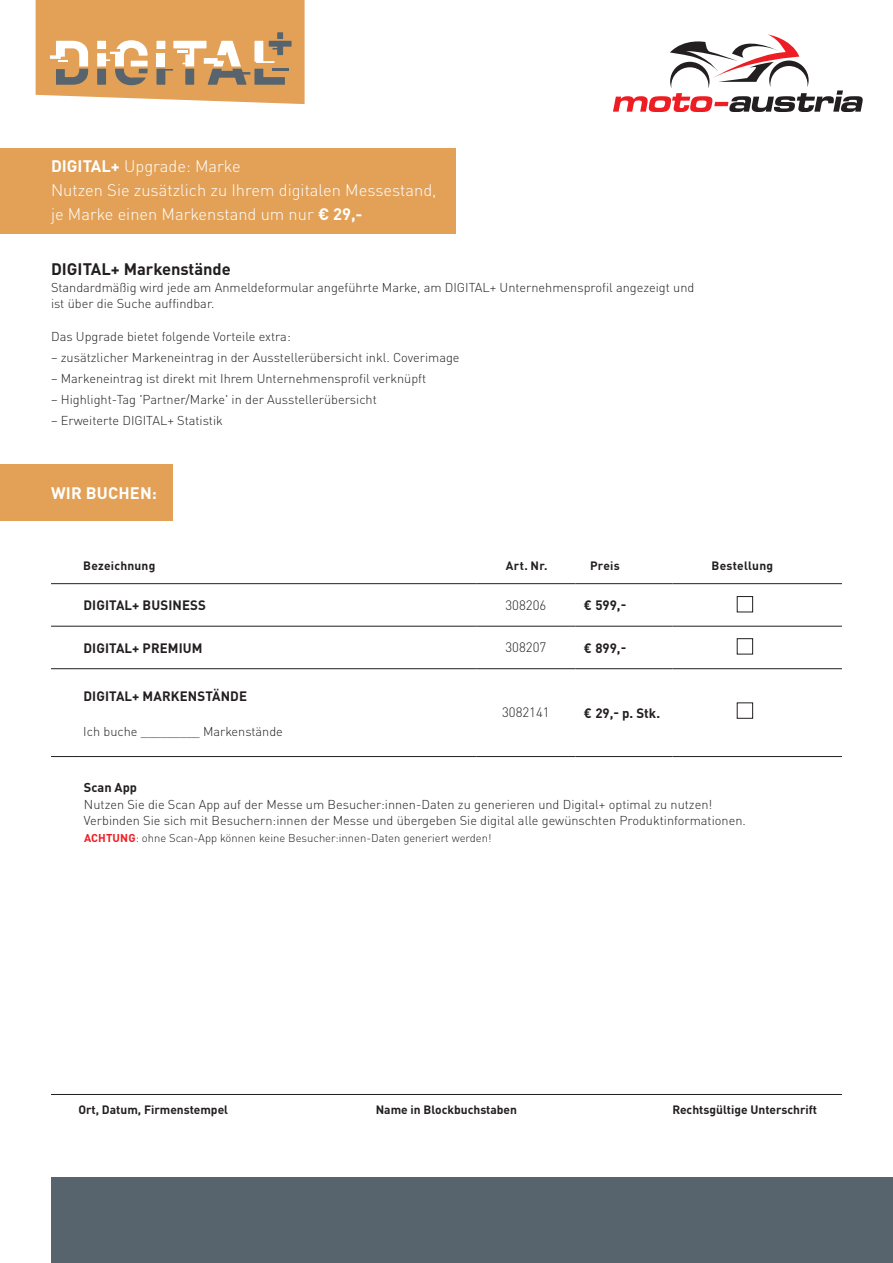
<style>
.page{position:relative;width:893px;height:1263px;background:#fff}
.page>*{position:absolute;margin:0;border:0;box-sizing:border-box;transform-origin:0 0}
.t1{font:300 16.5px/24px "DIN Pro";color:#fff}
.t2{font:700 16.5px "DIN Pro";color:#231f20}
.t3{font:700 16.5px "DIN Pro";letter-spacing:.01em;color:#fff}
.t4{font:700 13.5px "DIN Pro";letter-spacing:.01em;color:#231f20}
.t5{font:300 13.5px "DIN Pro";color:#231f20}
.t6{font:300 12.75px/16.5px "DIN Pro";color:#231f20}
.t7{font:700 12.75px "DIN Pro";color:#231f20}
.t8{font:700 12px "DIN Pro";color:#231f20}
.t9{font:700 12px "DIN Pro";letter-spacing:.02em;color:#231f20}
.t10{font:300 11.25px "DIN Pro";color:#231f20}
.s1{font-weight:700}
.s2{color:#fff}
.s3{font-weight:700;color:#ee1d23}
</style>
<div class="page">
<div style="left:0;top:465px;width:172px;height:56px;background:#e2a157"></div>
<div style="left:0;top:149px;width:455px;height:85px;background:#e2a157"></div>
<svg style="left:51px;top:583px;width:28px;height:1px"></svg>
<hr style="left:79px;top:583px;width:397px;height:1px;background:#231f20">
<hr style="left:476px;top:583px;width:99px;height:1px;background:#231f20">
<hr style="left:575px;top:583px;width:97px;height:1px;background:#231f20">
<hr style="left:672px;top:583px;width:170px;height:1px;background:#231f20">
<svg style="left:51px;top:626px;width:28px;height:1px"></svg>
<hr style="left:79px;top:626px;width:397px;height:1px;background:#231f20">
<hr style="left:476px;top:626px;width:99px;height:1px;background:#231f20">
<hr style="left:575px;top:626px;width:97px;height:1px;background:#231f20">
<hr style="left:672px;top:626px;width:170px;height:1px;background:#231f20">
<svg style="left:51px;top:668px;width:28px;height:1px"></svg>
<hr style="left:79px;top:668px;width:397px;height:1px;background:#231f20">
<hr style="left:476px;top:668px;width:99px;height:1px;background:#231f20">
<hr style="left:575px;top:668px;width:97px;height:1px;background:#231f20">
<hr style="left:672px;top:668px;width:170px;height:1px;background:#231f20">
<svg style="left:51px;top:756px;width:28px;height:1px"></svg>
<hr style="left:79px;top:756px;width:397px;height:1px;background:#231f20">
<hr style="left:476px;top:756px;width:99px;height:1px;background:#231f20">
<hr style="left:575px;top:756px;width:97px;height:1px;background:#231f20">
<hr style="left:672px;top:756px;width:170px;height:1px;background:#231f20">
<hr style="left:51px;top:1094px;width:791px;height:1px;background:#231f20">
<div style="left:737px;top:596px;width:16px;height:16px;border:1px solid #231f20"></div>
<div style="left:737px;top:638px;width:16px;height:16px;border:1px solid #231f20"></div>
<div style="left:737px;top:703px;width:16px;height:15px;border:1px solid #231f20"></div>
<div style="left:51px;top:1178px;width:842px;height:85px;background:#57636d"></div>
<svg style="left:36px;top:0;width:269px;height:104px;background:#dba86f"></svg>
<svg style="left:613px;top:34px;width:250px;height:78px"></svg>
<p class="t1" style="left:51px;top:153px;width:387px"><span class="s1">DIGITAL+</span> Upgrade: Marke<br>Nutzen Sie zusätzlich zu Ihrem digitalen Messestand, je Marke einen Markenstand um nur <span class="s1">€ 29,-</span></p>
<p class="t2" style="left:51px;top:255px;width:181px">DIGITAL+ Markenstände</p>
<p class="t6" style="left:51px;top:278px;width:645px">Standardmäßig wird jede am Anmeldeformular angeführte Marke, am DIGITAL+ Unternehmensprofil angezeigt und ist über die Suche auffindbar.</p>
<p class="t6" style="left:51px;top:327px;width:241px">Das Upgrade bietet folgende Vorteile extra:</p>
<p class="t6" style="left:51px;top:348px;width:410px">– zusätzlicher Markeneintrag in der Ausstellerübersicht inkl. Coverimage</p>
<p class="t6" style="left:51px;top:369px;width:377px">– Markeneintrag ist direkt mit Ihrem Unternehmensprofil verknüpft</p>
<p class="t6" style="left:51px;top:390px;width:327px">– Highlight-Tag 'Partner/Marke' in der Ausstellerübersicht</p>
<p class="t6" style="left:51px;top:411px;width:173px">– Erweiterte DIGITAL+ Statistik</p>
<p class="t3" style="left:51px;top:479px;width:107px">WIR BUCHEN:</p>
<p class="t8" style="left:57px;top:556px;width:100px"><span class="s2">Nr.</span> Bezeichnung</p>
<p class="t8" style="left:506px;top:556px;width:43px">Art. Nr.</p>
<p class="t8" style="left:590px;top:556px;width:31px">Preis</p>
<p class="t9" style="left:711px;top:556px;width:63px">Bestellung</p>
<p class="t4" style="left:83px;top:594px;width:124px">DIGITAL+ BUSINESS</p>
<p class="t5" style="left:505px;top:594px;width:42px">308206</p>
<p class="t4" style="left:584px;top:594px;width:44px">€ 599,-</p>
<p class="t4" style="left:83px;top:636px;width:121px">DIGITAL+ PREMIUM</p>
<p class="t5" style="left:505px;top:637px;width:42px">308207</p>
<p class="t4" style="left:584px;top:636px;width:44px">€ 899,-</p>
<p class="t4" style="left:83px;top:685px;width:165px">DIGITAL+ MARKENSTÄNDE</p>
<p class="t6" style="left:83px;top:722px;width:201px">Ich buche _________ Markenstände</p>
<p class="t5" style="left:502px;top:702px;width:49px">3082141</p>
<p class="t4" style="left:584px;top:702px;width:78px">€ 29,- p. Stk.</p>
<p class="t7" style="left:84px;top:777px;width:55px">Scan App</p>
<p class="t6" style="left:84px;top:795px;width:663px">Nutzen Sie die Scan App auf der Messe um Besucher:innen-Daten zu generieren und Digital+ optimal zu nutzen!<br>Verbinden Sie sich mit Besuchern:innen der Messe und übergeben Sie digital alle gewünschten Produktinformationen.</p>
<p class="t10" style="left:84px;top:829px;width:409px"><span class="s3">ACHTUNG</span>: ohne Scan-App können keine Besucher:innen-Daten generiert werden!</p>
<p class="t8" style="left:78px;top:1100px;width:151px">Ort, Datum, Firmenstempel</p>
<p class="t8" style="left:376px;top:1100px;width:143px">Name in Blockbuchstaben</p>
<p class="t8" style="left:673px;top:1100px;width:146px">Rechtsgültige Unterschrift</p>
</div>
